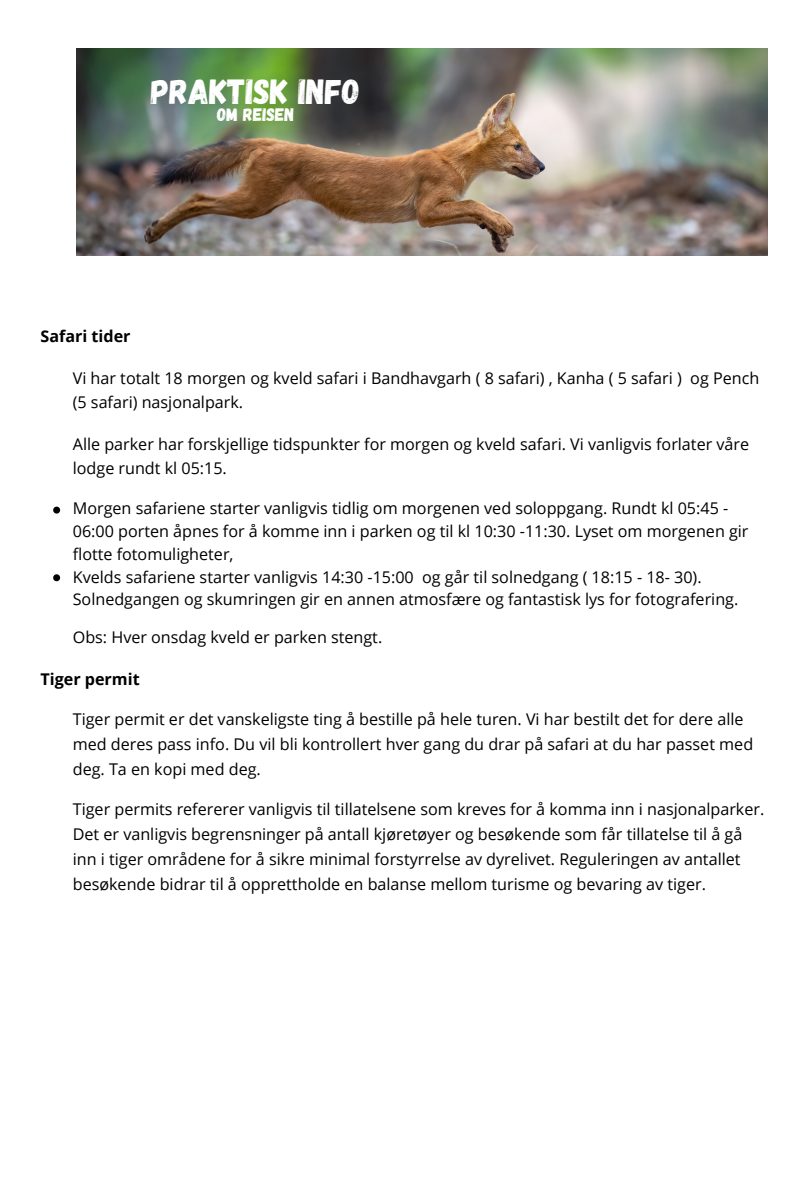
<style>
.page{position:relative;width:810px;height:1181px;background:#fff}
.page>*{position:absolute;margin:0;border:0;box-sizing:border-box;transform-origin:0 0}
.t1{font:34.8px "Gagalin";color:#fff}
.t2{font:18px "Gagalin";color:#fff}
.t3{font:16.2px/24.9px "Open Sans";color:#000}
.t4{font:700 16.2px "Open Sans";color:#000}
</style>
<div class="page">
<img style="left:77px;top:49px;width:690px;height:206px">
<svg style="left:53px;top:506px;width:7px;height:7px"></svg>
<svg style="left:53px;top:574px;width:7px;height:7px"></svg>
<p class="t1" style="left:151px;top:69px;width:211px">PRAKTISK INFO</p>
<p class="t2" style="left:217px;top:103px;width:79px">OM REISEN</p>
<h2 class="t4" style="left:41px;top:325px;width:92px">Safari tider</h2>
<p class="t3" style="left:73px;top:365px;width:688px;line-height:24.2px">Vi har totalt 18 morgen og kveld safari i Bandhavgarh ( 8 safari) , Kanha ( 5 safari ) og Pench (5 safari) nasjonalpark.</p>
<p class="t3" style="left:73px;top:431px;width:678px;line-height:24.3px">Alle parker har forskjellige tidspunkter for morgen og kveld safari. Vi vanligvis forlater våre lodge rundt kl 05:15.</p>
<p class="t3" style="left:73px;top:496px;width:677px;line-height:22.6px">Morgen safariene starter vanligvis tidlig om morgenen ved soloppgang. Rundt kl 05:45 -<br>06:00 porten åpnes for å komme inn i parken og til kl 10:30 -11:30. Lyset om morgenen gir fl otte fotomuligheter,</p>
<p class="t3" style="left:73px;top:565px;width:667px;line-height:22.2px">Kvelds safariene starter vanligvis 14:30 -15:00 og går til solnedgang ( 18:15 - 18- 30).<br>Solnedgangen og skumringen gir en annen atmosfære og fantastisk lys for fotografering.</p>
<p class="t3" style="left:73px;top:624px;width:311px">Obs: Hver onsdag kveld er parken stengt.</p>
<h2 class="t4" style="left:41px;top:667px;width:101px">Tiger permit</h2>
<p class="t3" style="left:73px;top:706px;width:682px">Tiger permit er det vanskeligste ting å bestille på hele turen. Vi har bestilt det for dere alle med deres pass info. Du vil bli kontrollert hver gang du drar på safari at du har passet med deg. Ta en kopi med deg.</p>
<p class="t3" style="left:73px;top:796px;width:693px">Tiger permits refererer vanligvis til tillatelsene som kreves for å komma inn i nasjonalparker.<br>Det er vanligvis begrensninger på antall kjøretøyer og besøkende som får tillatelse til å gå inn i tiger områdene for å sikre minimal forstyrrelse av dyrelivet. Reguleringen av antallet besøkende bidrar til å opprettholde en balanse mellom turisme og bevaring av tiger.</p>
</div>
